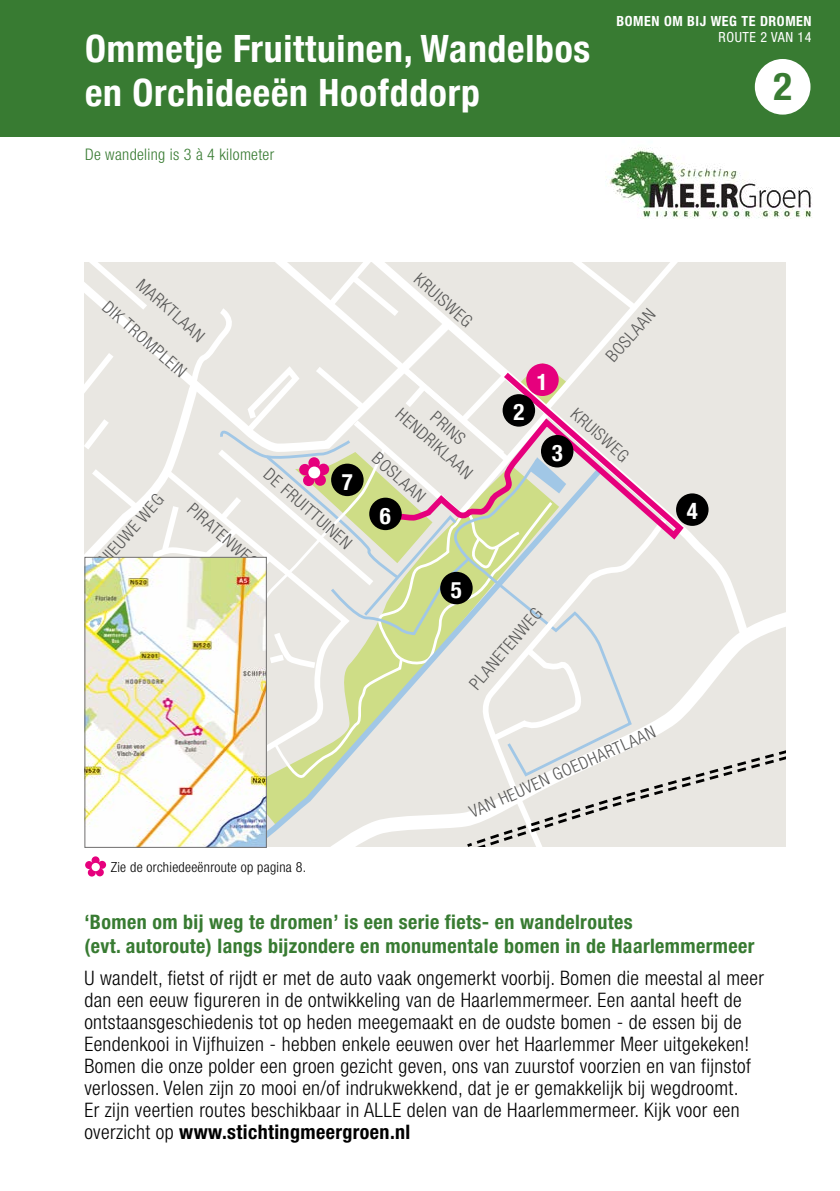
<style>
.page{position:relative;width:840px;height:1191px;background:#fff}
.page>*{position:absolute;margin:0;border:0;box-sizing:border-box;transform-origin:0 0}
.t1{font:700 condensed 38.6px "Helvetica Neue";color:#387b32}
.t2{font:700 condensed 37.6px/44px "Helvetica Neue";letter-spacing:.02em;color:#fff}
.t3{font:700 condensed 23px "Helvetica Neue";color:#fff}
.t4{font:300 condensed 20px/22px "Helvetica Neue LT";letter-spacing:.02em;color:#000}
.t5{font:700 condensed 20px/24px "Helvetica Neue LT";letter-spacing:.02em;color:#387b32}
.t6{font:300 condensed 17.2px "Helvetica Neue LT";color:#575756}
.t7{font:300 condensed 16px "Helvetica Neue LT";letter-spacing:.02em;color:#387b32}
.t8{font:300 condensed 14px "Helvetica Neue LT";letter-spacing:.02em;color:#000}
.t9{font:700 condensed 14px "Helvetica Neue";letter-spacing:.04em;color:#fff}
.t10{font:condensed 14px "Helvetica Neue LT";letter-spacing:.04em;color:#fff}
.s1{font-weight:700}
</style>
<div class="page">
<svg style="left:84px;top:262px;width:702px;height:586px;background:#e6e5db"></svg>
<svg style="left:390px;top:367px;width:297px;height:176px;background:#e4d2d0"></svg>
<div style="left:540px;top:435px;width:33px;height:32px;background:#000;border-radius:50%"></div>
<div style="left:502px;top:394px;width:33px;height:32px;background:#000;border-radius:50%"></div>
<div style="left:369px;top:497px;width:32px;height:33px;background:#000;border-radius:50%"></div>
<div style="left:91px;top:856px;width:8px;height:8px;background:#e6007d;border-radius:50%"></div>
<div style="left:98px;top:861px;width:8px;height:8px;background:#e6007d;border-radius:50%"></div>
<div style="left:96px;top:868px;width:8px;height:8px;background:#e6007d;border-radius:50%"></div>
<div style="left:88px;top:868px;width:8px;height:8px;background:#e6007d;border-radius:50%"></div>
<div style="left:85px;top:861px;width:8px;height:8px;background:#e6007d;border-radius:50%"></div>
<div style="left:91px;top:863px;width:9px;height:8px;background:#fff;border-radius:50%"></div>
<div style="left:0;top:0;width:839px;height:136px;background:#387b32"></div>
<img style="left:606px;top:147px;width:207px;height:72px">
<div style="left:754px;top:59px;width:56px;height:56px;background:#fff;border-radius:50%"></div>
<h2 class="t2" style="left:85px;top:24px;width:506px">Ommetje Fruittuinen, Wandelbos en Orchideeën Hoofddorp</h2>
<p class="t7" style="left:85px;top:146px;width:190px">De wandeling is 3 à 4 kilometer</p>
<p class="t9" style="left:616px;top:13px;width:196px">BOMEN OM BIJ WEG TE DROMEN</p>
<p class="t10" style="left:718px;top:29px;width:95px">ROUTE 2 VAN 14</p>
<h1 class="t1" style="left:773px;top:55px;width:20px">2</h1>
<p class="t6" style="left:145px;top:275px;width:86px;rotate:41deg">MARKTLAAN</p>
<p class="t6" style="left:111px;top:297px;width:107px;rotate:41deg">DIK TROMPLEIN</p>
<p class="t6" style="left:423px;top:269px;width:72px;rotate:41deg">KRUISWEG</p>
<p class="t3" style="left:536px;top:362px;width:12px">1</p>
<p class="t6" style="left:601px;top:353px;width:66px;rotate:-49deg">BOSLAAN</p>
<p class="t6" style="left:95px;top:556px;width:89px;rotate:-49deg">NIEUWE WEG</p>
<p class="t6" style="left:272px;top:465px;width:112px;rotate:41deg">DE FRUITTUINEN</p>
<p class="t3" style="left:341px;top:462px;width:12px">7</p>
<p class="t6" style="left:196px;top:499px;width:89px;rotate:41deg">PIRATENWEG</p>
<p class="t8" style="left:111px;top:859px;width:197px">Zie de orchiedeeënroute op pagina 8.</p>
<p class="t6" style="left:404px;top:404px;width:97px;rotate:41deg">HENDRIKLAAN</p>
<p class="t6" style="left:439px;top:407px;width:42px;rotate:41deg">PRINS</p>
<p class="t6" style="left:381px;top:448px;width:66px;rotate:41deg">BOSLAAN</p>
<p class="t3" style="left:380px;top:496px;width:12px">6</p>
<p class="t3" style="left:450px;top:570px;width:12px">5</p>
<p class="t3" style="left:513px;top:393px;width:12px">2</p>
<p class="t6" style="left:579px;top:404px;width:72px;rotate:41deg">KRUISWEG</p>
<p class="t3" style="left:551px;top:434px;width:12px">3</p>
<p class="t6" style="left:465px;top:681px;width:103px;rotate:-50deg">PLANETENWEG</p>
<p class="t6" style="left:466px;top:804px;width:203px;rotate:-24deg">VAN HEUVEN GOEDHARTLAAN</p>
<p class="t3" style="left:686px;top:492px;width:12px">4</p>
<p class="t5" style="left:84px;top:909px;width:671px">‘Bomen om bij weg te dromen’ is een serie fiets- en wandelroutes<br>(evt. autoroute) langs bijzondere en monumentale bomen in de Haarlemmermeer</p>
<p class="t4" style="left:84px;top:967px;width:680px">U wandelt, fietst of rijdt er met de auto vaak ongemerkt voorbij. Bomen die meestal al meer dan een eeuw figureren in de ontwikkeling van de Haarlemmermeer. Een aantal heeft de ontstaansgeschiedenis tot op heden meegemaakt en de oudste bomen - de essen bij de Eendenkooi in Vijfhuizen - hebben enkele eeuwen over het Haarlemmer Meer uitgekeken!<br>Bomen die onze polder een groen gezicht geven, ons van zuurstof voorzien en van fijnstof verlossen. Velen zijn zo mooi en/of indrukwekkend, dat je er gemakkelijk bij wegdroomt.<br>Er zijn veertien routes beschikbaar in ALLE delen van de Haarlemmermeer. Kijk voor een overzicht op <span class="s1">www.stichtingmeergroen.nl</span></p>
</div>
